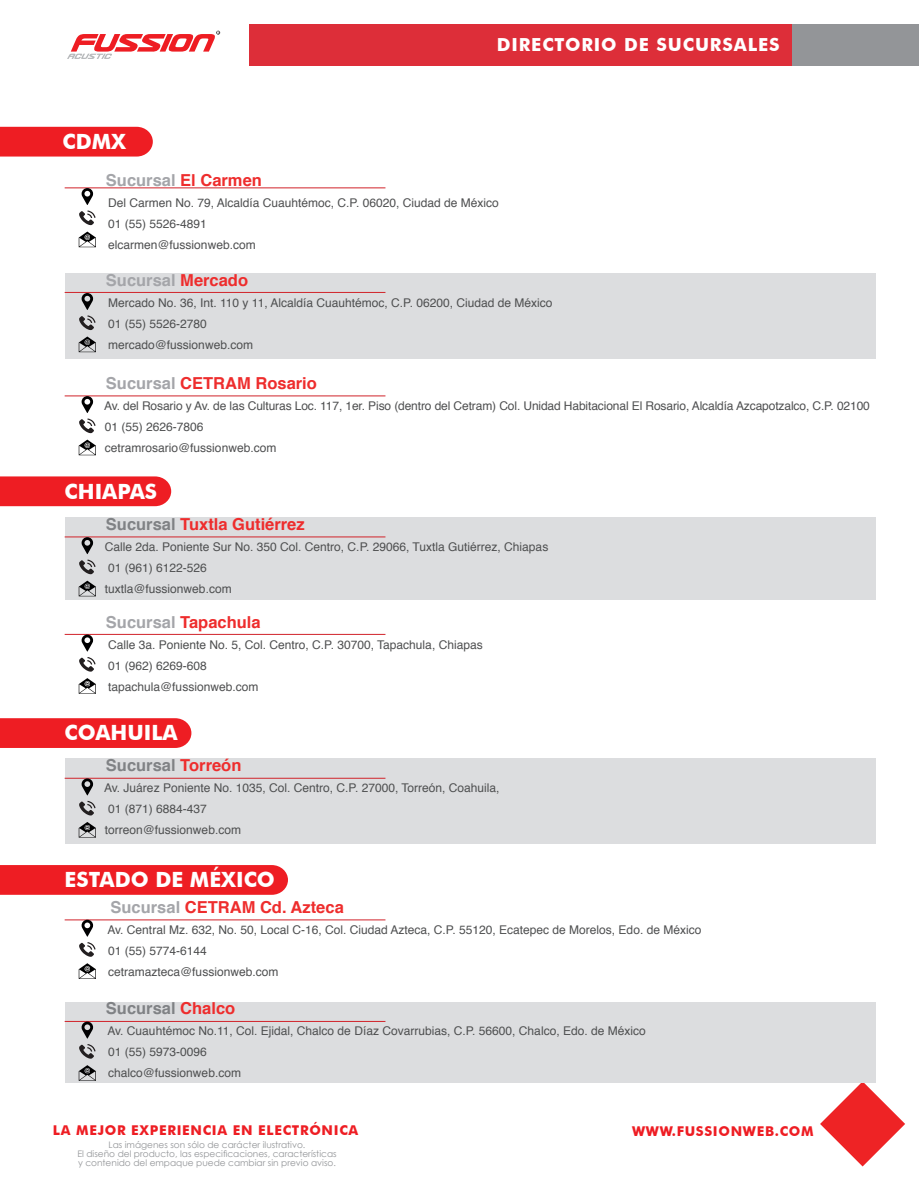
<style>
.page{position:relative;width:919px;height:1191px;background:#fff}
.page>*{position:absolute;margin:0;border:0;box-sizing:border-box;transform-origin:0 0}
.t1{font:700 21px "Futura BT";color:#fff}
.t2{font:700 18px "Futura BT";letter-spacing:.05em;color:#fff}
.t3{font:700 16.5px "Helvetica";color:#ee2d2d}
.t4{font:700 16.5px "Helvetica";color:#a4a5a9}
.t5{font:700 16.5px "Helvetica";color:#808285}
.t6{font:700 13.5px "Futura BT";letter-spacing:.05em;color:#ee1d23}
.t7{font:12px/21px "Helvetica";color:#4e4f50}
.t8{font:9px/9px "Century Gothic";color:#939598;text-align:center}
.s1{color:#ee2d2d}
.s2{color:#a4a5a9}
.s3{color:#808285}
</style>
<div class="page">
<div style="left:791px;top:24px;width:127px;height:42px;background:#939598"></div>
<div style="left:249px;top:24px;width:542px;height:42px;background:#dd2e39"></div>
<svg style="left:67px;top:31px;width:153px;height:28px"></svg>
<svg style="left:820px;top:1081px;width:85px;height:85px"></svg>
<div style="left:0;top:127px;width:153px;height:29px;background:#ee1d23"></div>
<div style="left:0;top:476px;width:171px;height:30px;background:#ee1d23"></div>
<div style="left:0;top:718px;width:191px;height:30px;background:#ee1d23"></div>
<div style="left:0;top:865px;width:288px;height:29px;background:#ee1d23"></div>
<div style="left:65px;top:274px;width:810px;height:85px;background:#dcdddf"></div>
<hr style="left:65px;top:188px;width:320px;height:1px;background:#d1232a">
<hr style="left:65px;top:292px;width:320px;height:1px;background:#d1232a">
<div style="left:65px;top:517px;width:810px;height:82px;background:#dcdddf"></div>
<div style="left:65px;top:758px;width:810px;height:86px;background:#dcdddf"></div>
<hr style="left:65px;top:536px;width:320px;height:1px;background:#d1232a">
<hr style="left:65px;top:778px;width:320px;height:1px;background:#d1232a">
<hr style="left:65px;top:634px;width:320px;height:1px;background:#d1232a">
<hr style="left:65px;top:396px;width:320px;height:1px;background:#d1232a">
<hr style="left:65px;top:919px;width:320px;height:1px;background:#d1232a">
<div style="left:65px;top:1002px;width:810px;height:80px;background:#dcdddf"></div>
<hr style="left:65px;top:1021px;width:320px;height:1px;background:#d1232a">
<svg style="left:79px;top:293px;width:17px;height:37px"></svg>
<svg style="left:79px;top:336px;width:17px;height:16px"></svg>
<svg style="left:79px;top:188px;width:17px;height:37px"></svg>
<svg style="left:79px;top:231px;width:17px;height:16px"></svg>
<svg style="left:79px;top:396px;width:17px;height:37px"></svg>
<svg style="left:79px;top:439px;width:17px;height:16px"></svg>
<svg style="left:79px;top:537px;width:17px;height:37px"></svg>
<svg style="left:79px;top:580px;width:17px;height:16px"></svg>
<svg style="left:82px;top:634px;width:11px;height:17px"></svg>
<svg style="left:79px;top:657px;width:17px;height:14px"></svg>
<svg style="left:79px;top:678px;width:17px;height:16px"></svg>
<svg style="left:82px;top:778px;width:11px;height:17px"></svg>
<svg style="left:79px;top:801px;width:17px;height:14px"></svg>
<svg style="left:79px;top:822px;width:17px;height:15px"></svg>
<svg style="left:82px;top:919px;width:11px;height:17px"></svg>
<svg style="left:79px;top:942px;width:17px;height:14px"></svg>
<svg style="left:79px;top:963px;width:17px;height:16px"></svg>
<svg style="left:82px;top:1021px;width:11px;height:17px"></svg>
<svg style="left:79px;top:1044px;width:17px;height:14px"></svg>
<svg style="left:79px;top:1065px;width:17px;height:15px"></svg>
<h1 class="t1" style="left:63px;top:129px;width:65px">CDMX</h1>
<h2 class="t2" style="left:496px;top:34px;width:284px">DIRECTORIO DE SUCURSALES</h2>
<h3 class="t4" style="left:106px;top:166px;width:157px">Sucursal <span class="s1">El Carmen</span></h3>
<p class="t7" style="left:108px;top:192px;width:392px">Del Carmen No. 79, Alcaldía Cuauhtémoc, C.P. 06020, Ciudad de México<br>01 (55) 5526-4891<br>elcarmen@fussionweb.com</p>
<h3 class="t4" style="left:106px;top:267px;width:144px">Sucursal <span class="s1">Mercado</span></h3>
<p class="t7" style="left:108px;top:293px;width:446px">Mercado No. 36, Int. 110 y 11, Alcaldía Cuauhtémoc, C.P. 06200, Ciudad de México<br>01 (55) 5526-2780<br>mercado@fussionweb.com</p>
<h3 class="t3" style="left:106px;top:369px;width:212px"><span class="s2">Sucursal</span> CETRAM Rosario</h3>
<p class="t7" style="left:104px;top:395px;width:767px">Av. del Rosario y Av. de las Culturas Loc. 117, 1er. Piso (dentro del Cetram) Col. Unidad Habitacional El Rosario, Alcaldía Azcapotzalco, C.P. 02100<br>01 (55) 2626-7806<br>cetramrosario@fussionweb.com</p>
<h1 class="t1" style="left:65px;top:478px;width:94px">CHIAPAS</h1>
<h3 class="t3" style="left:106px;top:510px;width:200px"><span class="s3">Sucursal</span> Tuxtla Gutiérrez</h3>
<p class="t7" style="left:105px;top:536px;width:445px">Calle 2da. Poniente Sur No. 350 Col. Centro, C.P. 29066, Tuxtla Gutiérrez, Chiapas<br>01 (961) 6122-526<br>tuxtla@fussionweb.com</p>
<h3 class="t3" style="left:106px;top:609px;width:156px"><span class="s2">Sucursal</span> Tapachula</h3>
<p class="t7" style="left:108px;top:635px;width:376px">Calle 3a. Poniente No. 5, Col. Centro, C.P. 30700, Tapachula, Chiapas<br>01 (962) 6269-608<br>tapachula@fussionweb.com</p>
<h1 class="t1" style="left:65px;top:720px;width:115px">COAHUILA</h1>
<h3 class="t5" style="left:106px;top:752px;width:137px">Sucursal <span class="s1">Torreón</span></h3>
<p class="t7" style="left:104px;top:777px;width:397px">Av. Juárez Poniente No. 1035, Col. Centro, C.P. 27000, Torreón, Coahuila,<br>01 (871) 6884-437<br>torreon@fussionweb.com</p>
<h1 class="t1" style="left:65px;top:867px;width:212px">ESTADO DE MÉXICO</h1>
<h3 class="t3" style="left:110px;top:893px;width:235px"><span class="s2">Sucursal</span> CETRAM Cd. Azteca</h3>
<p class="t7" style="left:107px;top:919px;width:595px">Av. Central Mz. 632, No. 50, Local C-16, Col. Ciudad Azteca, C.P. 55120, Ecatepec de Morelos, Edo. de México<br>01 (55) 5774-6144<br>cetramazteca@fussionweb.com</p>
<h3 class="t5" style="left:106px;top:995px;width:131px">Sucursal <span class="s1">Chalco</span></h3>
<p class="t7" style="left:107px;top:1021px;width:540px">Av. Cuauhtémoc No.11, Col. Ejidal, Chalco de Díaz Covarrubias, C.P. 56600, Chalco, Edo. de México<br>01 (55) 5973-0096<br>chalco@fussionweb.com</p>
<p class="t6" style="left:53px;top:1122px;width:307px">LA MEJOR EXPERIENCIA EN ELECTRÓNICA</p>
<p class="t6" style="left:632px;top:1123px;width:183px">WWW.FUSSIONWEB.COM</p>
<p class="t8" style="left:77px;top:1139px;width:261px">Las imágenes son sólo de carácter ilustrativo.<br>El diseño del producto, las especificaciones, características y contenido del empaque puede cambiar sin previo aviso.</p>
</div>
